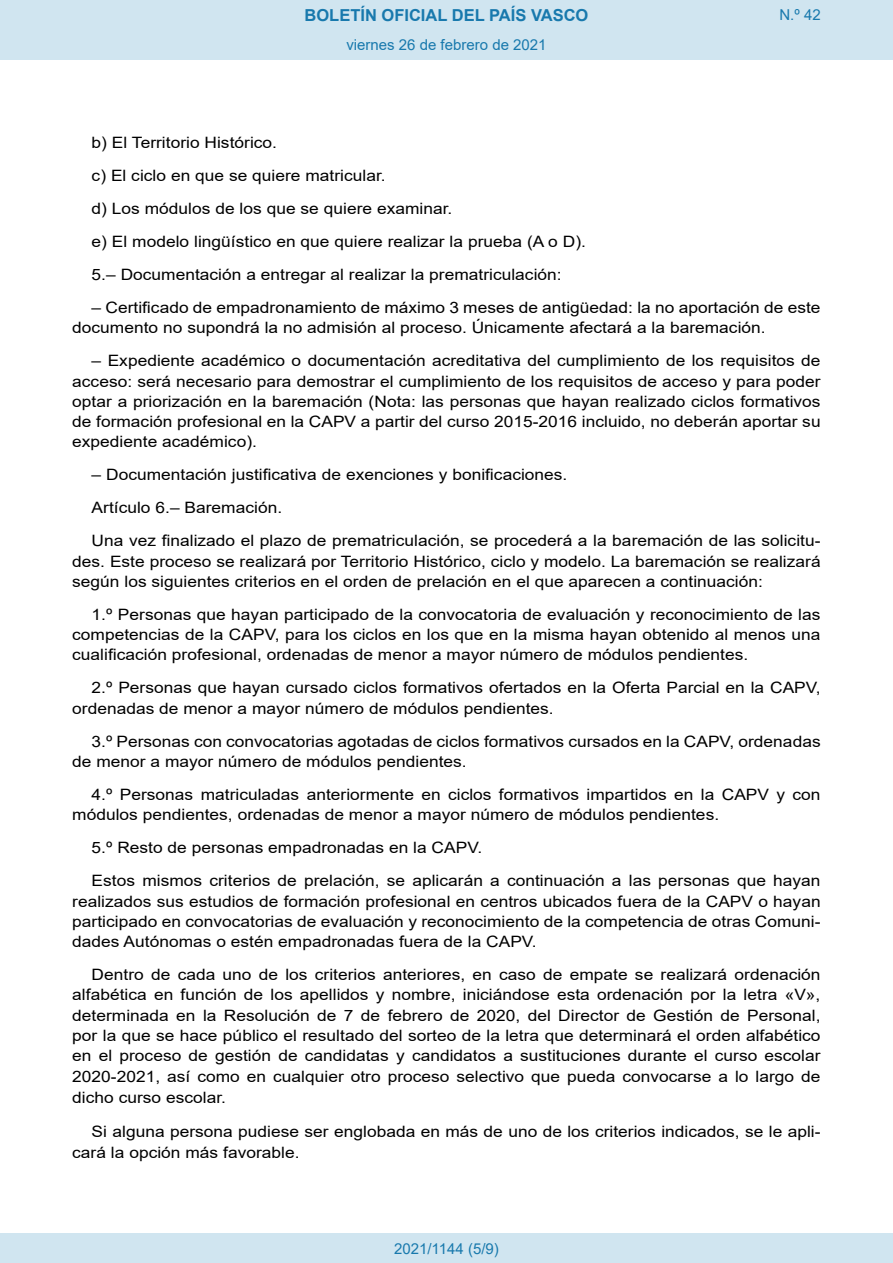
<style>
.page{position:relative;width:893px;height:1263px;background:#fff}
.page>*{position:absolute;margin:0;border:0;box-sizing:border-box;transform-origin:0 0}
.t1{font:700 16.5px "Arial";color:#1879ad}
.BOPVDetalle{font:15.6px/20.2px "Arial";color:#000;scale:1.11 1}
.Paginacion_Centro{font:15px "Arial";color:#1879ad}
</style>
<div class="page">
<div style="left:0;top:0;width:893px;height:60px;background:#d0e5f0"></div>
<div style="left:0;top:1233px;width:893px;height:30px;background:#d0e5f0"></div>
<p class="t1" style="left:305px;top:3px;width:285px">BOLETÍN OFICIAL DEL PAÍS VASCO</p>
<p class="Paginacion_Centro" style="left:346px;top:35px;width:202px">viernes 26 de febrero de 2021</p>
<p class="Paginacion_Centro" style="left:779px;top:5px;width:43px">N.º 42</p>
<p class="BOPVDetalle" style="left:92px;top:132px;width:169px">b) El Territorio Histórico.</p>
<p class="BOPVDetalle" style="left:92px;top:165px;width:266px">c) El ciclo en que se quiere matricular.</p>
<p class="BOPVDetalle" style="left:92px;top:198px;width:326px">d) Los módulos de los que se quiere examinar.</p>
<p class="BOPVDetalle" style="left:92px;top:231px;width:447px">e) El modelo lingüístico en que quiere realizar la prueba (A o D).</p>
<p class="BOPVDetalle" style="left:92px;top:264px;width:425px">5.– Documentación a entregar al realizar la prematriculación:</p>
<p class="BOPVDetalle" style="left:72px;top:297px;width:676px;text-indent:19px">– Certificado de empadronamiento de máximo 3 meses de antigüedad: la no aportación de este documento no supondrá la no admisión al proceso. Únicamente afectará a la baremación.</p>
<p class="BOPVDetalle" style="left:72px;top:351px;width:676px;text-align:justify;text-indent:19px">– Expediente académico o documentación acreditativa del cumplimiento de los requisitos de acceso: será necesario para demostrar el cumplimiento de los requisitos de acceso y para poder optar a priorización en la baremación (Nota: las personas que hayan realizado ciclos formativos de formación profesional en la CAPV a partir del curso 2015-2016 incluido, no deberán aportar su expediente académico).</p>
<p class="BOPVDetalle" style="left:92px;top:465px;width:430px">– Documentación justificativa de exenciones y bonificaciones.</p>
<p class="BOPVDetalle" style="left:92px;top:498px;width:173px">Artículo 6.– Baremación.</p>
<p class="BOPVDetalle" style="left:72px;top:531px;width:676px;text-align:justify;text-indent:19px">Una vez finalizado el plazo de prematriculación, se procederá a la baremación de las solicitu&shy;des. Este proceso se realizará por Territorio Histórico, ciclo y modelo. La baremación se realizará según los siguientes criterios en el orden de prelación en el que aparecen a continuación:</p>
<p class="BOPVDetalle" style="left:72px;top:604px;width:675px;text-align:justify;text-indent:19px">1.º Personas que hayan participado de la convocatoria de evaluación y reconocimiento de las competencias de la CAPV, para los ciclos en los que en la misma hayan obtenido al menos una cualificación profesional, ordenadas de menor a mayor número de módulos pendientes.</p>
<p class="BOPVDetalle" style="left:72px;top:678px;width:676px;text-indent:19px">2.º Personas que hayan cursado ciclos formativos ofertados en la Oferta Parcial en la CAPV, ordenadas de menor a mayor número de módulos pendientes.</p>
<p class="BOPVDetalle" style="left:72px;top:731px;width:676px;text-indent:19px">3.º Personas con convocatorias agotadas de ciclos formativos cursados en la CAPV, ordenadas de menor a mayor número de módulos pendientes.</p>
<p class="BOPVDetalle" style="left:72px;top:784px;width:676px;text-indent:19px">4.º Personas matriculadas anteriormente en ciclos formativos impartidos en la CAPV y con módulos pendientes, ordenadas de menor a mayor número de módulos pendientes.</p>
<p class="BOPVDetalle" style="left:92px;top:837px;width:353px">5.º Resto de personas empadronadas en la CAPV.</p>
<p class="BOPVDetalle" style="left:72px;top:870px;width:676px;text-align:justify;text-indent:19px">Estos mismos criterios de prelación, se aplicarán a continuación a las personas que hayan realizados sus estudios de formación profesional en centros ubicados fuera de la CAPV o hayan participado en convocatorias de evaluación y reconocimiento de la competencia de otras Comuni&shy;dades Autónomas o estén empadronadas fuera de la CAPV.</p>
<p class="BOPVDetalle" style="left:72px;top:964px;width:676px;text-align:justify;text-indent:19px">Dentro de cada uno de los criterios anteriores, en caso de empate se realizará ordenación alfabética en función de los apellidos y nombre, iniciándose esta ordenación por la letra «V», determinada en la Resolución de 7 de febrero de 2020, del Director de Gestión de Personal, por la que se hace público el resultado del sorteo de la letra que determinará el orden alfabético en el proceso de gestión de candidatas y candidatos a sustituciones durante el curso escolar 2020-2021, así como en cualquier otro proceso selectivo que pueda convocarse a lo largo de dicho curso escolar.</p>
<p class="BOPVDetalle" style="left:72px;top:1121px;width:676px;line-height:21px;text-indent:19px">Si alguna persona pudiese ser englobada en más de uno de los criterios indicados, se le apli&shy;cará la opción más favorable.</p>
<p class="Paginacion_Centro" style="left:394px;top:1238px;width:106px">2021/1144 (5/9)</p>
</div>
